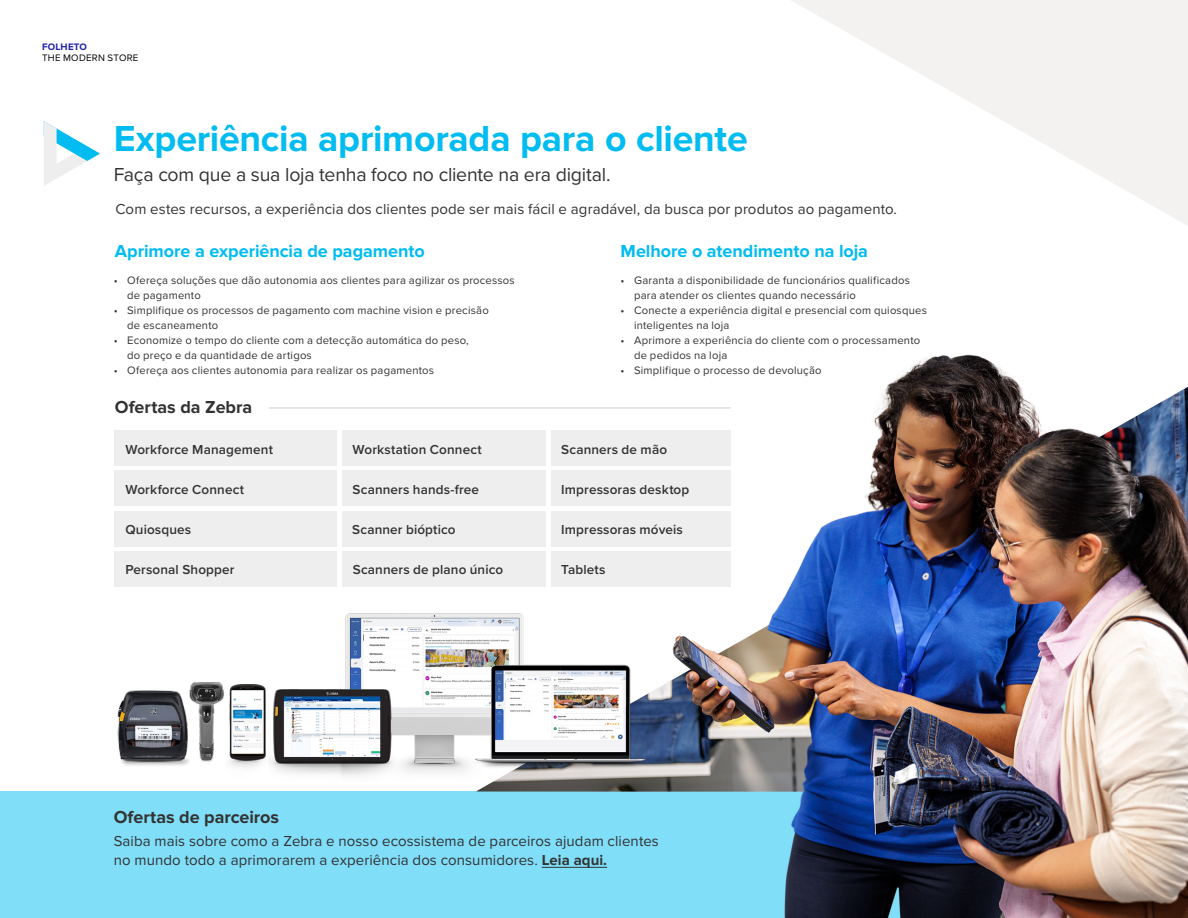
<style>
.page{position:relative;width:1188px;height:918px;background:#fff}
.page>*{position:absolute;margin:0;border:0;box-sizing:border-box;transform-origin:0 0}
.t1{font:700 37.5px "Proxima Nova";letter-spacing:-.005em;color:#00bcf1}
.t2{font:19.5px "Proxima Nova";letter-spacing:-.01em;color:#333}
.t3{font:700 18px "Proxima Nova";color:#00bcf1}
.t4{font:700 18px "Proxima Nova";color:#333}
.t5{font:15px/19.5px "Proxima Nova";letter-spacing:.005em;color:#333}
.t6{font:600 13.5px "Proxima Nova";letter-spacing:.01em;color:#333}
.t7{font:11.25px/15px "Proxima Nova";letter-spacing:.02em;color:#333}
.t8{font:9.75px "Proxima Nova";letter-spacing:.025em;color:#000}
.t9{font:700 9.75px "Proxima Nova";letter-spacing:.02em;color:#1e22aa}
.s1{font-weight:700}
</style>
<div class="page">
<svg style="left:791px;top:0;width:397px;height:225px;fill:#f3f2f1"></svg>
<svg style="left:44px;top:121px;width:56px;height:65px"></svg>
<div style="left:0;top:792px;width:1188px;height:126px;background:#80def8"></div>
<img style="left:784px;top:354px;width:404px;height:564px">
<img style="left:477px;top:387px;width:711px;height:405px">
<img style="left:117px;top:607px;width:544px;height:175px">
<hr style="left:542px;top:867px;width:65px;height:1px;background:#333">
<hr style="left:269px;top:408px;width:461px;height:1px;background:#cdcccb">
<div style="left:115px;top:431px;width:222px;height:35px;background:#eee"></div>
<div style="left:115px;top:511px;width:222px;height:35px;background:#eee"></div>
<div style="left:342px;top:471px;width:203px;height:35px;background:#eee"></div>
<div style="left:115px;top:551px;width:222px;height:36px;background:#eee"></div>
<div style="left:342px;top:551px;width:203px;height:36px;background:#eee"></div>
<div style="left:115px;top:471px;width:222px;height:35px;background:#eee"></div>
<div style="left:342px;top:431px;width:203px;height:35px;background:#eee"></div>
<div style="left:342px;top:511px;width:203px;height:35px;background:#eee"></div>
<div style="left:551px;top:431px;width:179px;height:35px;background:#eee"></div>
<div style="left:551px;top:471px;width:179px;height:35px;background:#eee"></div>
<div style="left:551px;top:511px;width:179px;height:35px;background:#eee"></div>
<div style="left:551px;top:551px;width:179px;height:36px;background:#eee"></div>
<p class="t9" style="left:42px;top:41px;width:47px">FOLHETO</p>
<p class="t8" style="left:42px;top:51px;width:98px">THE MODERN STORE</p>
<h1 class="t1" style="left:114px;top:117px;width:636px">Experiência aprimorada para o cliente</h1>
<h2 class="t2" style="left:114px;top:160px;width:498px">Faça com que a sua loja tenha foco no cliente na era digital.</h2>
<h3 class="t5" style="left:115px;top:198px;width:783px">Com estes recursos, a experiência dos clientes pode ser mais fácil e agradável, da busca por produtos ao pagamento.</h3>
<h3 class="t3" style="left:115px;top:241px;width:311px">Aprimore a experiência de pagamento</h3>
<h3 class="t3" style="left:621px;top:241px;width:249px">Melhore o atendimento na loja</h3>
<p class="t7" style="left:127px;top:273px;width:389px;text-indent:-14px">• Ofereça soluções que dão autonomia aos clientes para agilizar os processos de pagamento</p>
<p class="t7" style="left:127px;top:303px;width:363px;text-indent:-14px">• Simplifique os processos de pagamento com machine vision e precisão de escaneamento</p>
<p class="t7" style="left:127px;top:333px;width:343px;text-indent:-14px">• Economize o tempo do cliente com a detecção automática do peso, do preço e da quantidade de artigos</p>
<p class="t7" style="left:114px;top:363px;width:322px">• Ofereça aos clientes autonomia para realizar os pagamentos</p>
<p class="t7" style="left:634px;top:272px;width:277px;text-indent:-14px">• Garanta a disponibilidade de funcionários qualificados para atender os clientes quando necessário</p>
<p class="t7" style="left:634px;top:302px;width:294px;text-indent:-14px">• Conecte a experiência digital e presencial com quiosques inteligentes na loja</p>
<p class="t7" style="left:634px;top:332px;width:288px;text-indent:-14px">• Aprimore a experiência do cliente com o processamento de pedidos na loja</p>
<p class="t7" style="left:621px;top:362px;width:203px">• Simplifique o processo de devolução</p>
<h3 class="t4" style="left:115px;top:397px;width:139px">Ofertas da Zebra</h3>
<p class="t6" style="left:125px;top:439px;width:149px">Workforce Management</p>
<p class="t6" style="left:353px;top:439px;width:131px">Workstation Connect</p>
<p class="t6" style="left:125px;top:479px;width:120px">Workforce Connect</p>
<p class="t6" style="left:353px;top:479px;width:128px">Scanners hands-free</p>
<p class="t6" style="left:125px;top:519px;width:67px">Quiosques</p>
<p class="t6" style="left:125px;top:560px;width:111px">Personal Shopper</p>
<p class="t6" style="left:352px;top:519px;width:105px">Scanner bióptico</p>
<p class="t6" style="left:353px;top:560px;width:152px">Scanners de plano único</p>
<p class="t6" style="left:561px;top:439px;width:107px">Scanners de mão</p>
<p class="t6" style="left:561px;top:479px;width:130px">Impressoras desktop</p>
<p class="t6" style="left:561px;top:519px;width:123px">Impressoras móveis</p>
<p class="t6" style="left:561px;top:560px;width:46px">Tablets</p>
<h3 class="t4" style="left:114px;top:807px;width:167px">Ofertas de parceiros</h3>
<h3 class="t5" style="left:114px;top:830px;width:547px">Saiba mais sobre como a Zebra e nosso ecossistema de parceiros ajudam clientes no mundo todo a aprimorarem a experiência dos consumidores. <span class="s1">Leia aqui.</span></h3>
</div>
